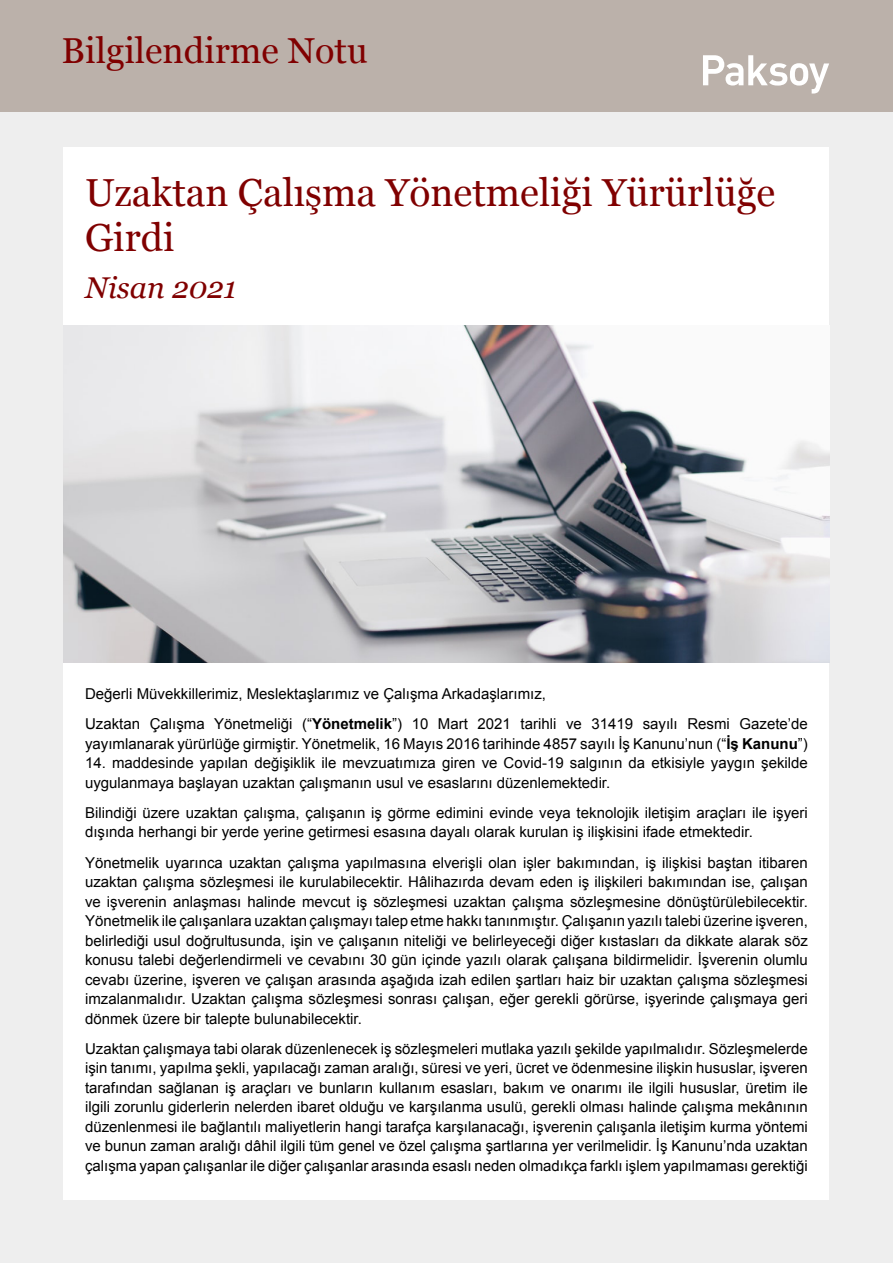
<style>
.page{position:relative;width:893px;height:1263px;background:#eee}
.page>*{position:absolute;margin:0;border:0;box-sizing:border-box;transform-origin:0 0}
.t1{font:39px/45px "Georgia";color:#800000}
.t2{font:36px "Georgia";color:#800000}
.t3{font:italic 30px "Georgia";color:#800000}
.t4{font:15px/19.5px "Arial";color:#000}
.s1{font-weight:700}
</style>
<div class="page">
<div style="left:0;top:0;width:893px;height:112px;background:#bbb1aa"></div>
<div style="left:64px;top:147px;width:765px;height:1052px;background:#fff"></div>
<svg style="left:703px;top:55px;width:126px;height:39px"></svg>
<img style="left:64px;top:326px;width:765px;height:337px">
<h2 class="t2" style="left:62px;top:25px;width:308px">Bilgilendirme Notu</h2>
<h1 class="t1" style="left:85px;top:168px;width:692px">Uzaktan Çalışma Yönetmeliği Yürürlüğe<br>Girdi</h1>
<h3 class="t3" style="left:85px;top:266px;width:153px">Nisan 2021</h3>
<p class="t4" style="left:85px;top:679px;width:724px;line-height:30.2px">Değerli Müvekkillerimiz, Meslektaşlarımız ve Çalışma Arkadaşlarımız,<br>Uzaktan Çalışma Yönetmeliği (“<span class="s1">Yönetmelik</span>”) 10 Mart 2021 tarihli ve 31419 sayılı Resmi Gazete’de</p>
<p class="t4" style="left:85px;top:734px;width:724px">yayımlanarak yürürlüğe girmiştir. Yönetmelik, 16 Mayıs 2016 tarihinde 4857 sayılı İş Kanunu’nun (“<span class="s1">İş Kanunu</span>”)</p>
<p class="t4" style="left:85px;top:753px;width:724px">14. maddesinde yapılan değişiklik ile mevzuatımıza giren ve Covid-19 salgının da etkisiyle yaygın şekilde uygulanmaya başlayan uzaktan çalışmanın usul ve esaslarını düzenlemektedir.</p>
<p class="t4" style="left:85px;top:803px;width:724px">Bilindiği üzere uzaktan çalışma, çalışanın iş görme edimini evinde veya teknolojik iletişim araçları ile işyeri dışında herhangi bir yerde yerine getirmesi esasına dayalı olarak kurulan iş ilişkisini ifade etmektedir.</p>
<p class="t4" style="left:85px;top:853px;width:724px;text-align:justify">Yönetmelik uyarınca uzaktan çalışma yapılmasına elverişli olan işler bakımından, iş ilişkisi baştan itibaren uzaktan çalışma sözleşmesi ile kurulabilecektir. Hâlihazırda devam eden iş ilişkileri bakımından ise, çalışan ve işverenin anlaşması halinde mevcut iş sözleşmesi uzaktan çalışma sözleşmesine dönüştürülebilecektir.<br>Yönetmelik ile çalışanlara uzaktan çalışmayı talep etme hakkı tanınmıştır. Çalışanın yazılı talebi üzerine işveren, belirlediği usul doğrultusunda, işin ve çalışanın niteliği ve belirleyeceği diğer kıstasları da dikkate alarak söz konusu talebi değerlendirmeli ve cevabını 30 gün içinde yazılı olarak çalışana bildirmelidir. İşverenin olumlu cevabı üzerine, işveren ve çalışan arasında aşağıda izah edilen şartları haiz bir uzaktan çalışma sözleşmesi imzalanmalıdır. Uzaktan çalışma sözleşmesi sonrası çalışan, eğer gerekli görürse, işyerinde çalışmaya geri dönmek üzere bir talepte bulunabilecektir.</p>
<p class="t4" style="left:85px;top:1039px;width:724px;text-align:justify">Uzaktan çalışmaya tabi olarak düzenlenecek iş sözleşmeleri mutlaka yazılı şekilde yapılmalıdır. Sözleşmelerde işin tanımı, yapılma şekli, yapılacağı zaman aralığı, süresi ve yeri, ücret ve ödenmesine ilişkin hususlar, işveren tarafından sağlanan iş araçları ve bunların kullanım esasları, bakım ve onarımı ile ilgili hususlar, üretim ile ilgili zorunlu giderlerin nelerden ibaret olduğu ve karşılanma usulü, gerekli olması halinde çalışma mekânının düzenlenmesi ile bağlantılı maliyetlerin hangi tarafça karşılanacağı, işverenin çalışanla iletişim kurma yöntemi ve bunun zaman aralığı dâhil ilgili tüm genel ve özel çalışma şartlarına yer verilmelidir. İş Kanunu’nda uzaktan çalışma yapan çalışanlar ile diğer çalışanlar arasında esaslı neden olmadıkça farklı işlem yapılmaması gerektiği</p>
</div>
